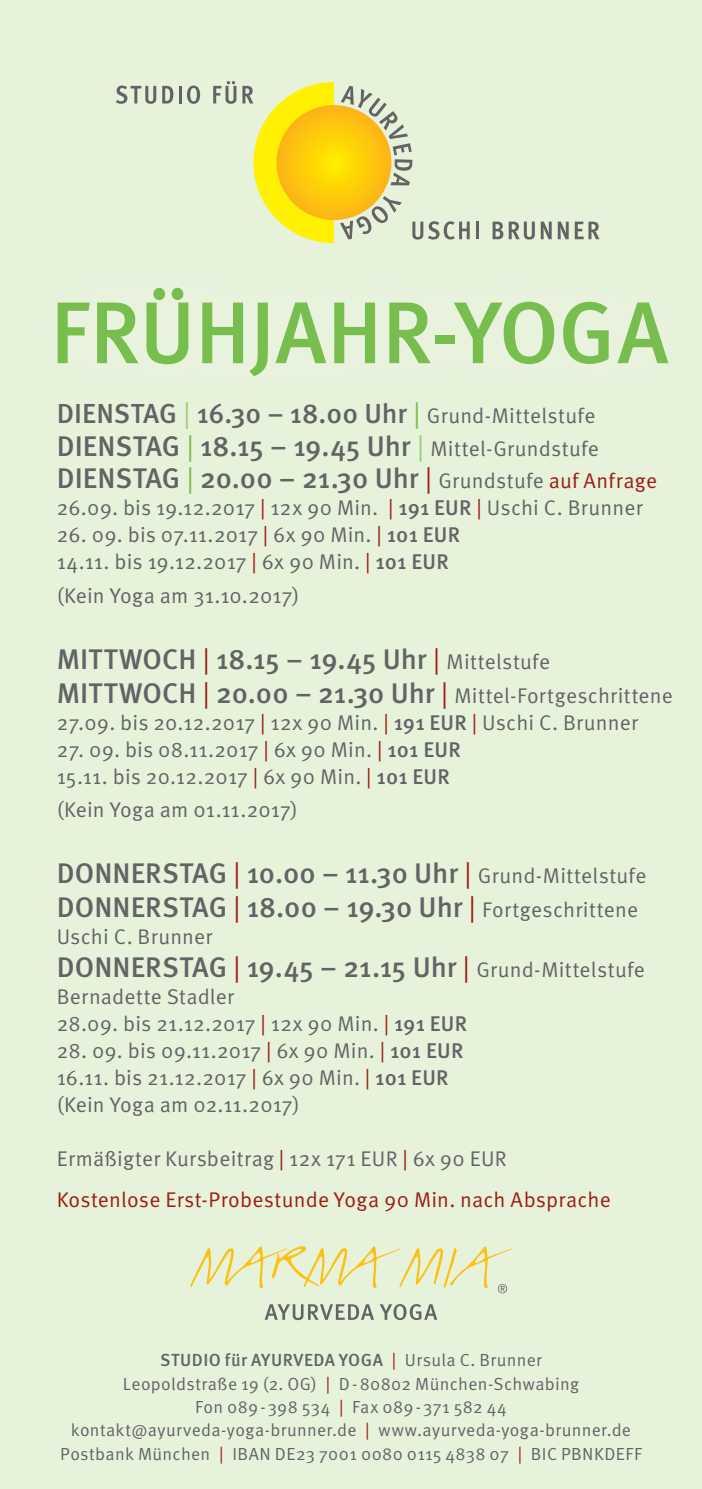
<style>
.page{position:relative;width:702px;height:1489px;background:#fff}
.page>*{position:absolute;margin:0;border:0;box-sizing:border-box;transform-origin:0 0}
.t1{font:500 87.5px "Meta OT";letter-spacing:-.005em;color:#77be4e}
.t2{font:500 28.25px "Meta OT";color:#636366}
.t3{font:500 27.5px "Meta OT";color:#636366}
.t4{font:21.25px "Meta OT Norm";letter-spacing:.005em;color:#636366}
.t5{font:21.25px "Meta OT Norm";letter-spacing:.01em;color:#9e1d14}
.t6{font:17.5px "Meta OT Norm";letter-spacing:.02em;color:#636366}
.t7{font:500 17.5px "Meta OT";letter-spacing:.025em;color:#636366}
.s1{font-family:"Meta OT Norm";font-weight:400;color:#9ccf7a}
.s2{font-family:"Meta OT Norm";font-weight:400;color:#77be4e}
.s3{font-family:"Meta OT Norm";font-weight:400;font-size:21.25px}
.s4{font-family:"Meta OT Norm";font-weight:400;font-size:27.5px;color:#77be4e}
.s5{font-family:"Meta OT Norm";font-weight:400;font-size:27.5px;color:#9ccf7a}
.s6{font-family:"Meta OT Norm";font-weight:400;font-size:27.5px;color:#9e1d14}
.s7{font-family:"Meta OT Norm";font-weight:400;font-size:21.25px;color:#9e1d14}
.s8{color:#9e1d14}
.s9{font-family:"Meta OT";font-weight:500}
.s10{font-family:"Meta OT";font-weight:500;font-size:28.25px}
.s11{font-size:27.5px;color:#9e1d14}
.s12{font-family:"Meta OT Norm";font-weight:400;color:#9e1d14}
.s13{font-family:"Meta OT Norm";font-weight:400}
</style>
<div class="page">
<div style="left:0;top:0;width:702px;height:1488px;background:#e7f2db"></div>
<svg style="left:116px;top:85px;width:40px;height:19px"></svg>
<svg style="left:162px;top:86px;width:11px;height:17px"></svg>
<hr style="left:179px;top:86px;width:3px;height:17px;background:#636366">
<svg style="left:187px;top:86px;width:13px;height:18px"></svg>
<svg style="left:213px;top:81px;width:23px;height:23px"></svg>
<svg style="left:341px;top:86px;width:71px;height:99px"></svg>
<svg style="left:340px;top:196px;width:62px;height:30px"></svg>
<svg style="left:242px;top:82px;width:92px;height:144px"></svg>
<svg style="left:276px;top:105px;width:115px;height:115px;background:#fdc70d"></svg>
<svg style="left:412px;top:221px;width:57px;height:5px"></svg>
<hr style="left:475px;top:221px;width:3px;height:18px;background:#636366">
<svg style="left:492px;top:221px;width:42px;height:5px"></svg>
<svg style="left:540px;top:221px;width:11px;height:5px"></svg>
<svg style="left:557px;top:221px;width:11px;height:5px"></svg>
<svg style="left:574px;top:221px;width:25px;height:5px"></svg>
<div style="left:0;top:226px;width:702px;height:208px;background:#e7f2db"></div>
<svg style="left:265px;top:1304px;width:172px;height:15px"></svg>
<svg style="left:190px;top:1246px;width:321px;height:47px"></svg>
<p class="t1" style="left:50px;top:278px;width:620px">FRÜHJAHR-YOGA</p>
<p class="t3" style="left:57px;top:397px;width:540px">DIENSTAG <span class="s1">|</span> 16.30 – 18.00 Uhr <span class="s2">|</span> <span class="s3">Grund-Mittelstufe</span></p>
<p class="t2" style="left:57px;top:428px;width:543px">DIENSTAG <span class="s4">|</span> 18.15 – 19.45 Uhr <span class="s5">|</span> <span class="s3">Mittel-Grundstufe</span></p>
<p class="t2" style="left:57px;top:461px;width:602px">DIENSTAG <span class="s4">|</span> 20.00 – 21.30 Uhr <span class="s6">|</span> <span class="s3">Grundstufe</span> <span class="s7">auf Anfrage</span></p>
<p class="t4" style="left:57px;top:495px;width:587px">26.09. bis 19.12.2017 <span class="s8">|</span> 12x 90 Min. <span class="s8">|</span> <span class="s9">191 EUR</span> <span class="s8">|</span> Uschi C. Brunner</p>
<p class="t4" style="left:57px;top:522px;width:405px">26. 09. bis 07.11.2017 <span class="s8">|</span> 6x 90 Min. <span class="s8">|</span> <span class="s9">101 EUR</span></p>
<p class="t4" style="left:57px;top:549px;width:393px">14.11. bis 19.12.2017 <span class="s8">|</span> 6x 90 Min. <span class="s8">|</span> <span class="s9">101 EUR</span></p>
<p class="t4" style="left:57px;top:582px;width:244px">(Kein Yoga am 31.10.2017)</p>
<p class="t2" style="left:57px;top:642px;width:495px">MITTWOCH <span class="s6">|</span> 18.15 – 19.45 Uhr <span class="s6">|</span> <span class="s3">Mittelstufe</span></p>
<p class="t4" style="left:57px;top:682px;width:617px"><span class="s10">MITTWOCH</span> <span class="s11">|</span> <span class="s10">20.00 – 21.30 Uhr</span> <span class="s11">|</span> Mittel-Fortgeschrittene</p>
<p class="t4" style="left:57px;top:709px;width:582px">27.09. bis 20.12.2017 <span class="s8">|</span> 12x 90 Min. <span class="s8">|</span> <span class="s9">191 EUR</span> <span class="s8">|</span> Uschi C. Brunner</p>
<p class="t4" style="left:57px;top:736px;width:405px">27. 09. bis 08.11.2017 <span class="s8">|</span> 6x 90 Min. <span class="s8">|</span> <span class="s9">101 EUR</span></p>
<p class="t4" style="left:57px;top:763px;width:395px">15.11. bis 20.12.2017 <span class="s8">|</span> 6x 90 Min. <span class="s8">|</span> <span class="s9">101 EUR</span></p>
<p class="t4" style="left:57px;top:796px;width:242px">(Kein Yoga am 01.11.2017)</p>
<p class="t2" style="left:57px;top:856px;width:591px">DONNERSTAG <span class="s6">|</span> 10.00 – 11.30 Uhr <span class="s6">|</span> <span class="s3">Grund-Mittelstufe</span></p>
<p class="t2" style="left:57px;top:889px;width:583px">DONNERSTAG <span class="s6">|</span> 18.00 – 19.30 Uhr <span class="s6">|</span> <span class="s3">Fortgeschrittene</span></p>
<p class="t4" style="left:57px;top:923px;width:157px">Uschi C. Brunner</p>
<p class="t2" style="left:57px;top:949px;width:589px">DONNERSTAG <span class="s6">|</span> 19.45 – 21.15 Uhr <span class="s6">|</span> <span class="s3">Grund-Mittelstufe</span></p>
<p class="t4" style="left:57px;top:983px;width:179px">Bernadette Stadler</p>
<p class="t4" style="left:57px;top:1010px;width:412px">28.09. bis 21.12.2017 <span class="s8">|</span> 12x 90 Min. <span class="s8">|</span> <span class="s9">191 EUR</span></p>
<p class="t4" style="left:57px;top:1037px;width:408px">28. 09. bis 09.11.2017 <span class="s8">|</span> 6x 90 Min. <span class="s8">|</span> <span class="s9">101 EUR</span></p>
<p class="t4" style="left:57px;top:1064px;width:393px">16.11. bis 21.12.2017 <span class="s8">|</span> 6x 90 Min. <span class="s8">|</span> <span class="s9">101 EUR</span></p>
<p class="t4" style="left:57px;top:1091px;width:244px">(Kein Yoga am 02.11.2017)</p>
<p class="t4" style="left:57px;top:1145px;width:451px">Ermäßigter Kursbeitrag <span class="s8">|</span> 12x 171 EUR <span class="s8">|</span> 6x 90 EUR</p>
<p class="t5" style="left:57px;top:1186px;width:555px">Kostenlose Erst-Probestunde Yoga 90 Min. nach Absprache</p>
<p class="t7" style="left:160px;top:1349px;width:383px">STUDIO für AYURVEDA YOGA <span class="s12">|</span> <span class="s13">Ursula C. Brunner</span></p>
<p class="t6" style="left:123px;top:1372px;width:457px">Leopoldstraße 19 (2. OG) <span class="s8">|</span> D-80802 München-Schwabing</p>
<p class="t6" style="left:195px;top:1396px;width:313px">Fon 089-398 534 <span class="s8">|</span> Fax 089-371 582 44</p>
<p class="t6" style="left:71px;top:1419px;width:561px">kontakt@ayurveda-yoga-brunner.de <span class="s8">|</span> www.ayurveda-yoga-brunner.de</p>
<p class="t6" style="left:60px;top:1442px;width:583px">Postbank München <span class="s8">|</span> IBAN DE23 7001 0080 0115 4838 07 <span class="s8">|</span> BIC PBNKDEFF</p>
</div>
